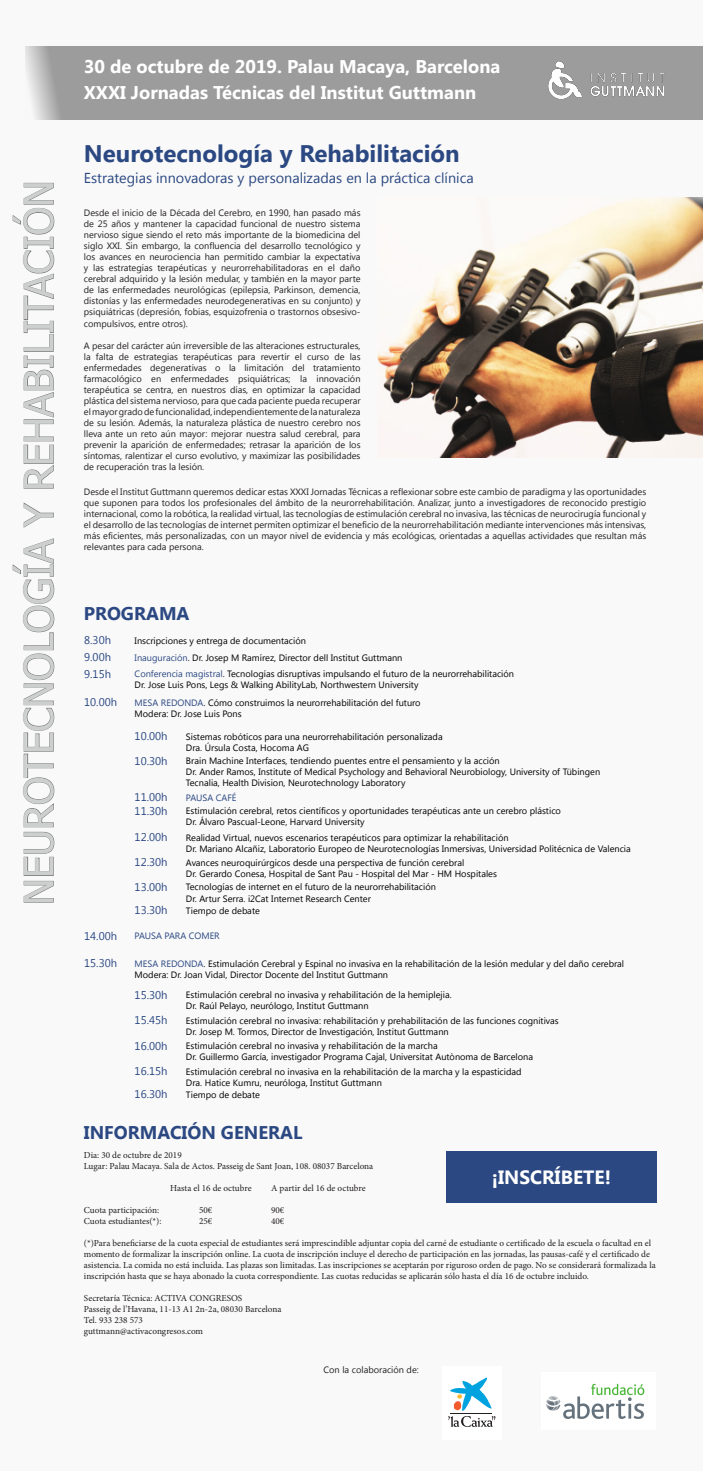
<style>
.page{position:relative;width:703px;height:1471px;background:#f9f9f9}
.page>*{position:absolute;margin:0;border:0;box-sizing:border-box;transform-origin:0 0}
.t1{font:40px "Tahoma";color:#cdcfcf}
.t2{font:700 24px "Khmer UI";color:#2b4882}
.t3{font:700 19.2px "Khmer UI";color:#fff}
.t4{font:700 18.4px "Khmer UI";color:#fff}
.t5{font:700 18.4px "Khmer UI";color:#2b4882}
.t6{font:14.4px "Khmer UI";color:#2b4882}
.t7{font:11.2px "Khmer UI";color:#2b4882}
.t8{font:9.2px/11px "Khmer UI";color:#231f20;text-align:justify}
.t9{font:9.2px "Khmer UI";color:#000}
.t10{font:9.2px/11px "Minion Pro";color:#231f20}
.t11{font:9.2px "Khmer UI";color:#2b4882}
.s1{color:#2b4882}
</style>
<div class="page">
<img style="left:378px;top:198px;width:325px;height:260px">
<img style="left:546px;top:1383px;width:99px;height:36px">
<svg style="left:12px;top:538px;width:43px;height:365px"></svg>
<svg style="left:23px;top:502px;width:31px;height:26px"></svg>
<svg style="left:12px;top:182px;width:43px;height:307px"></svg>
<div style="left:25px;top:47px;width:678px;height:73px;background:#9c9c9c"></div>
<div style="left:443px;top:1366px;width:59px;height:73px;background:#fff"></div>
<svg style="left:448px;top:1377px;width:48px;height:50px"></svg>
<div style="left:446px;top:1151px;width:211px;height:51px;background:#2b4882"></div>
<img style="left:548px;top:61px;width:117px;height:38px">
<p class="t1" style="left:12px;top:905px;width:726px;rotate:-90deg">NEUROTECNOLOGÍA Y REHABILITACIÓN</p>
<p class="t4" style="left:84px;top:56px;width:418px">30 de octubre de 2019. Palau Macaya, Barcelona</p>
<p class="t4" style="left:84px;top:82px;width:394px">XXXI Jornadas Técnicas del Institut Guttmann</p>
<p class="t2" style="left:84px;top:140px;width:377px">Neurotecnología y Rehabilitación</p>
<p class="t6" style="left:84px;top:169px;width:391px">Estrategias innovadoras y personalizadas en la práctica clínica</p>
<p class="t8" style="left:84px;top:207px;width:278px">Desde el inicio de la Década del Cerebro, en 1990, han pasado más de 25 años y mantener la capacidad funcional de nuestro sistema nervioso sigue siendo el reto más importante de la biomedicina del siglo XXI. Sin embargo, la confluencia del desarrollo tecnológico y los avances en neurociencia han permitido cambiar la expectativa y las estrategias terapéuticas y neurorrehabilitadoras en el daño cerebral adquirido y la lesión medular, y también en la mayor parte de las enfermedades neurológicas (epilepsia, Parkinson, demencia, distonías y las enfermedades neurodegenerativas en su conjunto) y psiquiátricas (depresión, fobias, esquizofrenia o trastornos obsesivo&shy;compulsivos, entre otros).</p>
<p class="t8" style="left:84px;top:340px;width:278px">A pesar del carácter aún irreversible de las alteraciones estructurales, la falta de estrategias terapéuticas para revertir el curso de las enfermedades degenerativas o la limitación del tratamiento farmacológico en enfermedades psiquiátricas; la innovación terapéutica se centra, en nuestros días, en optimizar la capacidad plástica del sistema nervioso, para que cada paciente pueda recuperar el mayor grado de funcionalidad, independientemente de la naturaleza de su lesión. Además, la naturaleza plástica de nuestro cerebro nos lleva ante un reto aún mayor: mejorar nuestra salud cerebral, para prevenir la aparición de enfermedades; retrasar la aparición de los síntomas, ralentizar el curso evolutivo, y maximizar las posibilidades de recuperación tras la lesión.</p>
<p class="t8" style="left:84px;top:486px;width:564px">Desde el Institut Guttmann queremos dedicar estas XXXI Jornadas Técnicas a reflexionar sobre este cambio de paradigma y las oportunidades que suponen para todos los profesionales del ámbito de la neurorrehabilitación. Analizar, junto a investigadores de reconocido prestigio internacional, como la robótica, la realidad virtual, las tecnologías de estimulación cerebral no invasiva, las técnicas de neurocirugía funcional y el desarrollo de las tecnologías de internet permiten optimizar el beneficio de la neurorrehabilitación mediante intervenciones más intensivas, más eficientes, más personalizadas, con un mayor nivel de evidencia y más ecológicas, orientadas a aquellas actividades que resultan más relevantes para cada persona.</p>
<p class="t5" style="left:84px;top:603px;width:107px">PROGRAMA</p>
<p class="t7" style="left:84px;top:634px;width:28px">8.30h</p>
<p class="t9" style="left:135px;top:635px;width:173px">Inscripciones y entrega de documentación</p>
<p class="t7" style="left:84px;top:651px;width:28px">9.00h</p>
<p class="t9" style="left:135px;top:652px;width:269px"><span class="s1">Inauguración</span>. Dr. Josep M Ramírez, Director dell Institut Guttmann</p>
<p class="t7" style="left:84px;top:667px;width:28px">9.15h</p>
<p class="t9" style="left:135px;top:669px;width:381px"><span class="s1">Conferencia magistral</span>. Tecnologías disruptivas impulsando el futuro de la neurorrehabilitación</p>
<p class="t9" style="left:135px;top:680px;width:285px">Dr. Jose Luis Pons, Legs &amp; Walking AbilityLab, Northwestern University</p>
<p class="t7" style="left:84px;top:696px;width:34px">10.00h</p>
<p class="t9" style="left:135px;top:697px;width:288px"><span class="s1">MESA REDONDA</span>. Cómo construimos la neurorrehabilitación del futuro</p>
<p class="t9" style="left:135px;top:708px;width:109px">Modera: Dr. Jose Luis Pons</p>
<p class="t9" style="left:186px;top:731px;width:258px">Sistemas robóticos para una neurorrehabilitación personalizada</p>
<p class="t9" style="left:186px;top:742px;width:125px">Dra. Úrsula Costa, Hocoma AG</p>
<p class="t7" style="left:135px;top:730px;width:34px">10.00h</p>
<p class="t7" style="left:135px;top:754px;width:34px">10.30h</p>
<p class="t7" style="left:135px;top:790px;width:34px">11.00h</p>
<p class="t11" style="left:186px;top:792px;width:52px">PAUSA CAFÉ</p>
<p class="t9" style="left:186px;top:806px;width:377px">Estimulación cerebral, retos científicos y oportunidades terapéuticas ante un cerebro plástico</p>
<p class="t9" style="left:186px;top:817px;width:180px">Dr. Álvaro Pascual-Leone, Harvard University</p>
<p class="t9" style="left:186px;top:755px;width:315px">Brain Machine Interfaces, tendiendo puentes entre el pensamiento y la acción</p>
<p class="t9" style="left:186px;top:766px;width:416px">Dr. Ander Ramos, Institute of Medical Psychology and Behavioral Neurobiology, University of Tübingen</p>
<p class="t9" style="left:186px;top:777px;width:221px">Tecnalia, Health Division, Neurotechnology Laboratory</p>
<p class="t7" style="left:135px;top:804px;width:34px">11.30h</p>
<p class="t7" style="left:135px;top:831px;width:34px">12.00h</p>
<p class="t7" style="left:135px;top:856px;width:34px">12.30h</p>
<p class="t9" style="left:186px;top:832px;width:324px">Realidad Virtual, nuevos escenarios terapéuticos para optimizar la rehabilitación</p>
<p class="t9" style="left:186px;top:843px;width:446px">Dr. Mariano Alcañiz, Laboratorio Europeo de Neurotecnologías Inmersivas, Universidad Politécnica de Valencia</p>
<p class="t9" style="left:186px;top:857px;width:280px">Avances neuroquirúrgicos desde una perspectiva de función cerebral</p>
<p class="t9" style="left:186px;top:868px;width:313px">Dr. Gerardo Conesa, Hospital de Sant Pau - Hospital del Mar - HM Hospitales</p>
<p class="t7" style="left:135px;top:880px;width:34px">13.00h</p>
<p class="t7" style="left:135px;top:904px;width:34px">13.30h</p>
<p class="t9" style="left:186px;top:905px;width:75px">Tiempo de debate</p>
<p class="t9" style="left:186px;top:882px;width:252px">Tecnologías de internet en el futuro de la neurorrehabilitación</p>
<p class="t9" style="left:186px;top:893px;width:186px">Dr. Artur Serra. i2Cat Internet Research Center</p>
<p class="t7" style="left:84px;top:929px;width:34px">14.00h</p>
<p class="t11" style="left:135px;top:931px;width:87px">PAUSA PARA COMER</p>
<p class="t7" style="left:84px;top:956px;width:34px">15.30h</p>
<p class="t9" style="left:135px;top:958px;width:491px"><span class="s1">MESA REDONDA</span>. Estimulación Cerebral y Espinal no invasiva en la rehabilitación de la lesión medular y del daño cerebral</p>
<p class="t9" style="left:135px;top:969px;width:255px">Modera: Dr. Joan Vidal, Director Docente del Institut Guttmann</p>
<p class="t9" style="left:186px;top:990px;width:267px">Estimulación cerebral no invasiva y rehabilitación de la hemiplejia.</p>
<p class="t9" style="left:186px;top:1001px;width:184px">Dr. Raúl Pelayo, neurólogo, Institut Guttmann</p>
<p class="t7" style="left:135px;top:988px;width:34px">15.30h</p>
<p class="t7" style="left:135px;top:1014px;width:34px">15.45h</p>
<p class="t7" style="left:135px;top:1039px;width:34px">16.00h</p>
<p class="t9" style="left:186px;top:1015px;width:374px">Estimulación cerebral no invasiva: rehabilitación y prehabilitación de las funciones cognitivas</p>
<p class="t9" style="left:186px;top:1026px;width:264px">Dr. Josep M. Tormos, Director de Investigación, Institut Guttmann</p>
<p class="t9" style="left:186px;top:1040px;width:253px">Estimulación cerebral no invasiva y rehabilitación de la marcha</p>
<p class="t9" style="left:186px;top:1051px;width:349px">Dr. Guillermo García, investigador Programa Cajal, Universitat Autònoma de Barcelona</p>
<p class="t7" style="left:135px;top:1064px;width:34px">16.15h</p>
<p class="t7" style="left:135px;top:1087px;width:34px">16.30h</p>
<p class="t9" style="left:186px;top:1089px;width:75px">Tiempo de debate</p>
<p class="t5" style="left:84px;top:1122px;width:220px">INFORMACIÓN GENERAL</p>
<p class="t10" style="left:84px;top:1149px;width:99px">Dia: 30 de octubre de 2019</p>
<p class="t10" style="left:84px;top:1160px;width:291px">Lugar: Palau Macaya. Sala de Actos. Passeig de Sant Joan, 108. 08037 Barcelona</p>
<p class="t10" style="left:170px;top:1182px;width:83px">Hasta el 16 de octubre</p>
<p class="t10" style="left:271px;top:1182px;width:96px">A partir del 16 de octubre</p>
<p class="t10" style="left:84px;top:1204px;width:77px">Cuota participación:</p>
<p class="t10" style="left:199px;top:1204px;width:15px">50€</p>
<p class="t10" style="left:271px;top:1204px;width:15px">90€</p>
<p class="t10" style="left:84px;top:1215px;width:79px">Cuota estudiantes(*):</p>
<p class="t10" style="left:199px;top:1215px;width:15px">25€</p>
<p class="t10" style="left:271px;top:1215px;width:15px">40€</p>
<p class="t10" style="left:84px;top:1237px;width:573px">(*)Para beneficiarse de la cuota especial de estudiantes será imprescindible adjuntar copia del carné de estudiante o certificado de la escuela o facultad en el momento de formalizar la inscripción online. La cuota de inscripción incluye el derecho de participación en las jornadas, las pausas-café y el certificado de asistencia. La comida no está incluida. Las plazas son limitadas. Las inscripciones se aceptarán por riguroso orden de pago. No se considerará formalizada la inscripción hasta que se haya abonado la cuota correspondiente. Las cuotas reducidas se aplicarán sólo hasta el día 16 de octubre incluido.</p>
<p class="t10" style="left:84px;top:1292px;width:160px">Secretaría Técnica: ACTIVA CONGRESOS</p>
<p class="t10" style="left:84px;top:1303px;width:199px">Passeig de l’Havana, 11-13 A1 2n-2a, 08030 Barcelona</p>
<p class="t10" style="left:84px;top:1314px;width:61px">Tel. 933 238 573</p>
<p class="t10" style="left:84px;top:1325px;width:121px">guttmann@activacongresos.com</p>
<p class="t9" style="left:186px;top:1066px;width:337px">Estimulación cerebral no invasiva en la rehabilitación de la marcha y la espasticidad</p>
<p class="t9" style="left:186px;top:1077px;width:197px">Dra. Hatice Kumru, neuróloga, Institut Guttmann</p>
<p class="t3" style="left:492px;top:1166px;width:121px">¡INSCRÍBETE!</p>
<p class="t8" style="left:324px;top:1363px;width:97px">Con la colaboración de:</p>
</div>
